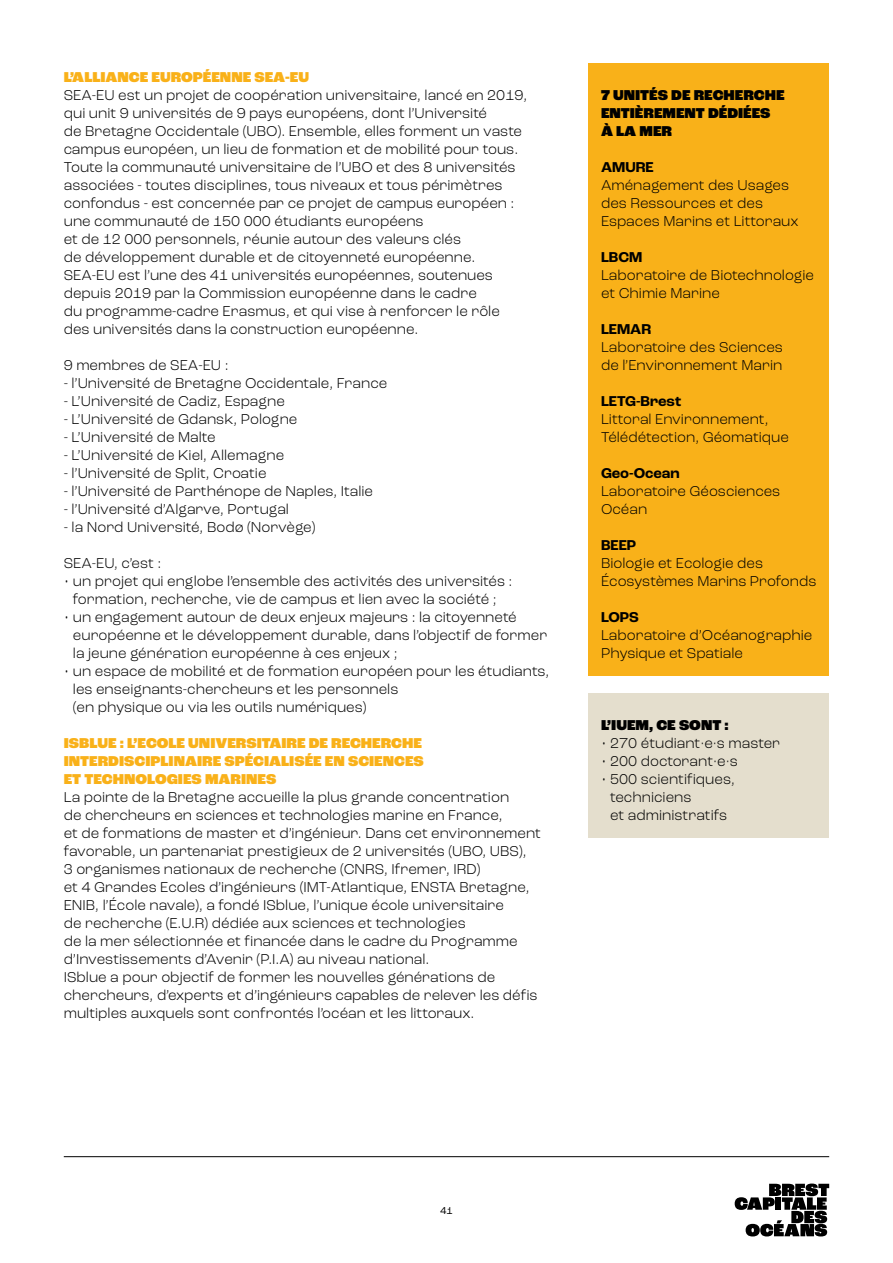
<style>
.page{position:relative;width:893px;height:1263px;background:#fff}
.page>*{position:absolute;margin:0;border:0;box-sizing:border-box;transform-origin:0 0}
.t1{font:300 15px/18px "Roc Grotesk";color:#000}
.t2{font:900 15px/18px "Roc Grotesk";color:#f9b119}
.t3{font:900 15px/18px "Roc Grotesk";color:#000}
.t4{font:700 15px "Roc Grotesk";color:#000}
.t5{font:10.5px "Roc Grotesk";color:#000}
</style>
<div class="page">
<div style="left:588px;top:64px;width:241px;height:612px;background:#f9b119"></div>
<div style="left:588px;top:694px;width:241px;height:144px;background:#e4decd"></div>
<svg style="left:735px;top:1183px;width:94px;height:53px"></svg>
<hr style="left:64px;top:1156px;width:765px;height:1px;background:#000">
<p class="t2" style="left:64px;top:68px;width:247px">L’ALLIANCE EUROPÉENNE SEA-EU</p>
<p class="t1" style="left:64px;top:86px;width:465px">SEA-EU est un projet de coopération universitaire, lancé en 2019, qui unit 9 universités de 9 pays européens, dont l’Université<br>de Bretagne Occidentale (UBO). Ensemble, elles forment un vaste campus européen, un lieu de formation et de mobilité pour tous.<br>Toute la communauté universitaire de l’UBO et des 8 universités associées - toutes disciplines, tous niveaux et tous périmètres confondus - est concernée par ce projet de campus européen : une communauté de 150 000 étudiants européens<br>et de 12 000 personnels, réunie autour des valeurs clés<br>de développement durable et de citoyenneté européenne.<br>SEA-EU est l’une des 41 universités européennes, soutenues depuis 2019 par la Commission européenne dans le cadre<br>du programme-cadre Erasmus, et qui vise à renforcer le rôle des universités dans la construction européenne.</p>
<p class="t1" style="left:64px;top:356px;width:166px">9 membres de SEA-EU :</p>
<p class="t1" style="left:64px;top:374px;width:325px">- l’Université de Bretagne Occidentale, France</p>
<p class="t1" style="left:64px;top:392px;width:223px">- L’Université de Cadiz, Espagne</p>
<p class="t1" style="left:64px;top:410px;width:235px">- L’Université de Gdansk, Pologne</p>
<p class="t1" style="left:64px;top:428px;width:153px">- L’Université de Malte</p>
<p class="t1" style="left:64px;top:446px;width:222px">- L’Université de Kiel, Allemagne</p>
<p class="t1" style="left:64px;top:464px;width:204px">- l’Université de Split, Croatie</p>
<p class="t1" style="left:64px;top:482px;width:311px">- l’Université de Parthénope de Naples, Italie</p>
<p class="t1" style="left:64px;top:500px;width:227px">- l’Université d’Algarve, Portugal</p>
<p class="t1" style="left:64px;top:518px;width:253px">- la Nord Université, Bodø (Norvège)</p>
<p class="t1" style="left:64px;top:554px;width:99px">SEA-EU, c’est :</p>
<p class="t1" style="left:64px;top:572px;width:450px;text-align:center">• un projet qui englobe l’ensemble des activités des universités : formation, recherche, vie de campus et lien avec la société ;</p>
<p class="t1" style="left:73px;top:608px;width:476px;text-indent:-9px">• un engagement autour de deux enjeux majeurs : la citoyenneté européenne et le développement durable, dans l’objectif de former la jeune génération européenne à ces enjeux ;</p>
<p class="t1" style="left:73px;top:662px;width:478px;text-indent:-9px">• un espace de mobilité et de formation européen pour les étudiants, les enseignants-chercheurs et les personnels<br>(en physique ou via les outils numériques)</p>
<p class="t2" style="left:64px;top:734px;width:362px">ISBLUE : L’ECOLE UNIVERSITAIRE DE RECHERCHE<br>INTERDISCIPLINAIRE SPÉCIALISÉE EN SCIENCES<br>ET TECHNOLOGIES MARINES</p>
<p class="t1" style="left:64px;top:788px;width:479px">La pointe de la Bretagne accueille la plus grande concentration<br>de chercheurs en sciences et technologies marine en France,<br>et de formations de master et d’ingénieur. Dans cet environnement favorable, un partenariat prestigieux de 2 universités (UBO, UBS),<br>3 organismes nationaux de recherche (CNRS, Ifremer, IRD)<br>et 4 Grandes Ecoles d’ingénieurs (IMT-Atlantique, ENSTA Bretagne, ENIB, l’École navale), a fondé ISblue, l’unique école universitaire<br>de recherche (E.U.R) dédiée aux sciences et technologies<br>de la mer sélectionnée et financée dans le cadre du Programme d’Investissements d’Avenir (P.I.A) au niveau national.<br>ISblue a pour objectif de former les nouvelles générations de chercheurs, d’experts et d’ingénieurs capables de relever les défis multiples auxquels sont confrontés l’océan et les littoraux.</p>
<p class="t3" style="left:601px;top:86px;width:185px">7 UNITÉS DE RECHERCHE<br>ENTIÈREMENT DÉDIÉES<br>À LA MER</p>
<p class="t4" style="left:601px;top:158px;width:54px">AMURE</p>
<p class="t1" style="left:601px;top:176px;width:199px">Aménagement des Usages des Ressources et des<br>Espaces Marins et Littoraux</p>
<p class="t4" style="left:601px;top:248px;width:43px">LBCM</p>
<p class="t1" style="left:601px;top:266px;width:215px">Laboratoire de Biotechnologie et Chimie Marine</p>
<p class="t4" style="left:601px;top:320px;width:52px">LEMAR</p>
<p class="t1" style="left:601px;top:338px;width:183px">Laboratoire des Sciences de l’Environnement Marin</p>
<p class="t4" style="left:601px;top:392px;width:82px">LETG-Brest</p>
<p class="t1" style="left:601px;top:410px;width:189px">Littoral Environnement,<br>Télédétection, Géomatique</p>
<p class="t4" style="left:601px;top:464px;width:80px">Geo-Ocean</p>
<p class="t1" style="left:601px;top:482px;width:181px">Laboratoire Géosciences<br>Océan</p>
<p class="t4" style="left:601px;top:536px;width:37px">BEEP</p>
<p class="t1" style="left:601px;top:554px;width:217px">Biologie et Ecologie des<br>Écosystèmes Marins Profonds</p>
<p class="t4" style="left:601px;top:608px;width:40px">LOPS</p>
<p class="t1" style="left:601px;top:626px;width:213px">Laboratoire d’Océanographie<br>Physique et Spatiale</p>
<p class="t3" style="left:601px;top:716px;width:129px">L’IUEM, CE SONT :</p>
<p class="t1" style="left:601px;top:734px;width:181px">• 270 étudiant·e·s master</p>
<p class="t1" style="left:601px;top:752px;width:138px">• 200 doctorant·e·s</p>
<p class="t1" style="left:610px;top:770px;width:126px;text-indent:-9px">• 500 scientifiques, techniciens<br>et administratifs</p>
<p class="t5" style="left:440px;top:1204px;width:14px">41</p>
</div>
